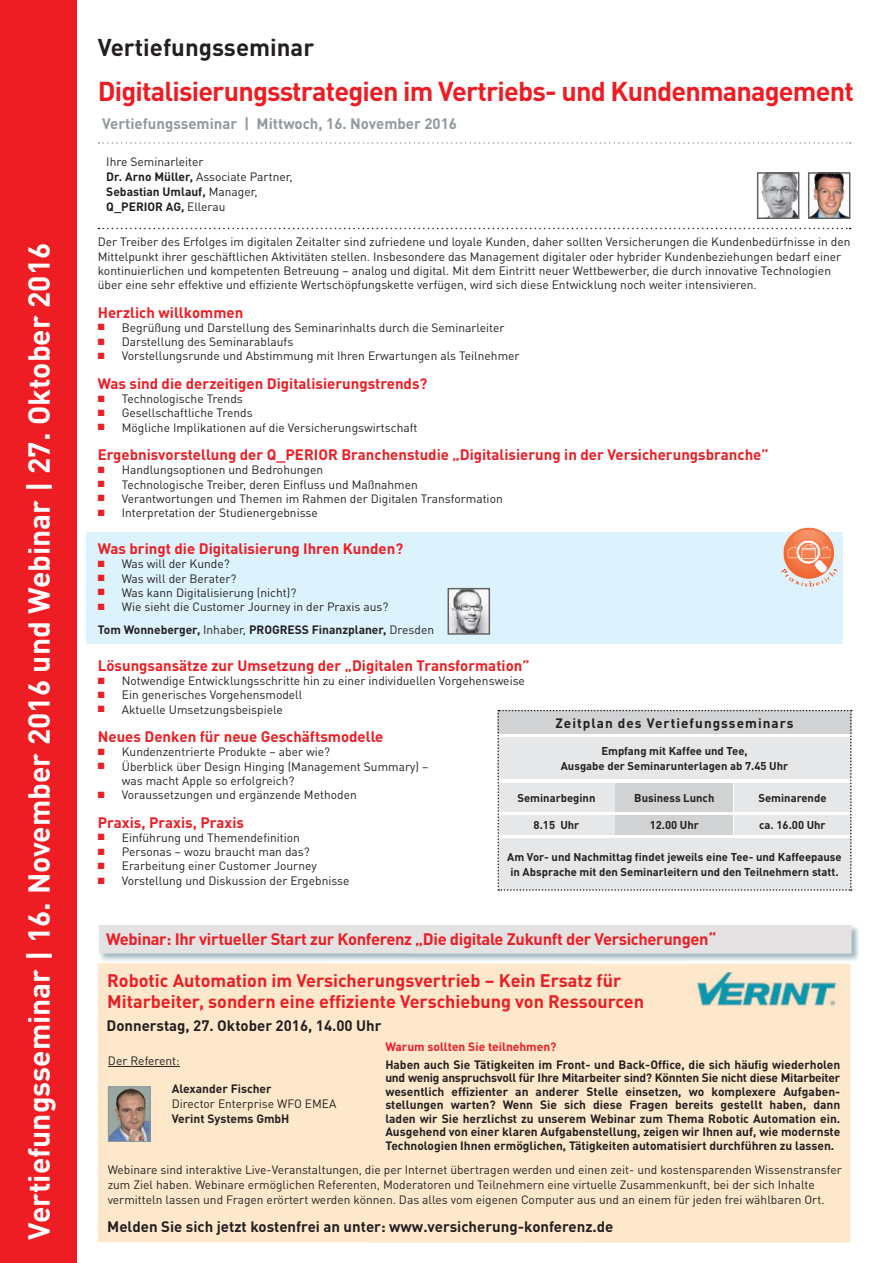
<style>
.page{position:relative;width:893px;height:1263px;background:#fff}
.page>*{position:absolute;margin:0;border:0;box-sizing:border-box;transform-origin:0 0}
.t1{font:700 30px "DINOT";color:#fff}
.t2{font:700 27px "DINOT";letter-spacing:-.03em;color:#ee1d23}
.t3{font:700 24px "DINOT";color:#231f20}
.Programm_Subheadline{font:700 18px/21px "DINOT";color:#ee1d23}
.Programm_Subheadline-2{font:700 16.5px "DINOT";letter-spacing:-.02em;color:#ee1d23}
.Programm_Subheadline-3{font:700 15px "DINOT";color:#ee1d23}
.Programm_Subheadline-4{font:700 15px "DINOT";color:#231f20}
.Programm_Subheadline-5{font:700 15px "DINOT";color:#90999c}
.AbsatzZeitplan2Titel{font:700 13.5px "DINOT";letter-spacing:.075em;color:#231f20}
.Programm_Subheadline-6{font:12px/15px "DINOT";color:#231f20}
.Programm_Subheadline-7{font:700 12px/13.5px "DINOT";color:#231f20;text-align:justify}
.t4{font:700 12px "DINOT";color:#ee1d23}
.AbsatzZeitplan2Inhal{font:700 11.25px/14.2px "DINOT";color:#231f20;text-align:center}
.s1{font-weight:700}
.s2{color:#ee1d23}
.s3{font-weight:400}
</style>
<div class="page">
<div style="left:99px;top:925px;width:761px;height:37px;background:#86a5ab;opacity:.75"></div>
<div style="left:99px;top:925px;width:752px;height:29px;background:#e4e2e3"></div>
<div style="left:86px;top:533px;width:757px;height:111px;background:#dcf2fc"></div>
<div style="left:0;top:0;width:77px;height:1263px;background:#ee1d23"></div>
<svg style="left:99px;top:142px;width:752px;height:2px"></svg>
<svg style="left:99px;top:228px;width:752px;height:1px"></svg>
<img style="left:761px;top:175px;width:35px;height:41px">
<div style="left:757px;top:172px;width:42px;height:47px;border:2px solid #636366"></div>
<img style="left:811px;top:175px;width:36px;height:41px">
<div style="left:808px;top:172px;width:42px;height:47px;border:2px solid #636366"></div>
<div style="left:98px;top:963px;width:752px;height:280px;background:#fee8cb"></div>
<img style="left:688px;top:973px;width:157px;height:40px">
<hr style="left:108px;top:1066px;width:72px;height:1px;background:#231f20">
<img style="left:110px;top:1088px;width:38px;height:52px">
<div style="left:108px;top:1086px;width:42px;height:56px;border:1px solid #90999c"></div>
<img style="left:451px;top:591px;width:36px;height:41px">
<div style="left:448px;top:588px;width:42px;height:47px;border:2px solid #636366"></div>
<img style="left:783px;top:527px;width:24px;height:50px">
<svg style="left:497px;top:710px;width:355px;height:181px;background:#e1e2e4"></svg>
<p class="t1" style="left:18px;top:1239px;width:998px;rotate:-90deg">Vertiefungsseminar | 16. November 2016 und Webinar | 27. Oktober 2016</p>
<p class="t3" style="left:98px;top:31px;width:218px">Vertiefungsseminar</p>
<p class="t2" style="left:98px;top:73px;width:758px">Digitalisierungsstrategien im Vertriebs- und Kundenmanagement</p>
<p class="Programm_Subheadline-5" style="left:102px;top:114px;width:356px">Vertiefungsseminar | Mittwoch, 16. November 2016</p>
<p class="Programm_Subheadline-6" style="left:106px;top:153px;width:188px">Ihre Seminarleiter<br><span class="s1">Dr. Arno Müller,</span> Associate Partner,<br><span class="s1">Sebastian Umlauf,</span> Manager,<br><span class="s1">Q_PERIOR AG,</span> Ellerau</p>
<p class="Programm_Subheadline-6" style="left:98px;top:234px;width:754px;line-height:14.2px">Der Treiber des Erfolges im digitalen Zeitalter sind zufriedene und loyale Kunden, daher sollten Versicherungen die Kundenbedürfnisse in den<br>Mittelpunkt ihrer geschäftlichen Aktivitäten stellen. Insbesondere das Management digitaler oder hybrider Kundenbeziehungen bedarf einer</p>
<p class="Programm_Subheadline-6" style="left:98px;top:262px;width:735px">kontinuierlichen und kompetenten Betreuung – analog und digital. Mit dem Eintritt neuer Wettbewerber, die durch innovative Technologien</p>
<p class="Programm_Subheadline-6" style="left:98px;top:277px;width:660px">über eine sehr effektive und effiziente Wertschöpfungskette verfügen, wird sich diese Entwicklung noch weiter intensivieren.</p>
<p class="Programm_Subheadline-3" style="left:98px;top:302px;width:147px">Herzlich willkommen</p>
<p class="Programm_Subheadline-6" style="left:98px;top:319px;width:408px"><span class="s2">■</span> Begrüßung und Darstellung des Seminarinhalts durch die Seminarleiter</p>
<p class="Programm_Subheadline-6" style="left:98px;top:334px;width:197px"><span class="s2">■</span> Darstellung des Seminarablaufs</p>
<p class="Programm_Subheadline-6" style="left:98px;top:348px;width:423px"><span class="s2">■</span> Vorstellungsrunde und Abstimmung mit Ihren Erwartungen als Teilnehmer</p>
<p class="Programm_Subheadline-3" style="left:98px;top:373px;width:331px">Was sind die derzeitigen Digitalisierungstrends?</p>
<p class="Programm_Subheadline-6" style="left:98px;top:391px;width:147px"><span class="s2">■</span> Technologische Trends</p>
<p class="Programm_Subheadline-6" style="left:98px;top:405px;width:156px"><span class="s2">■</span> Gesellschaftliche Trends</p>
<p class="Programm_Subheadline-6" style="left:98px;top:419px;width:321px"><span class="s2">■</span> Mögliche Implikationen auf die Versicherungswirtschaft</p>
<p class="Programm_Subheadline-3" style="left:98px;top:444px;width:672px">Ergebnisvorstellung der Q_PERIOR Branchenstudie „Digitalisierung in der Versicherungsbranche”</p>
<p class="Programm_Subheadline-6" style="left:98px;top:462px;width:227px"><span class="s2">■</span> Handlungsoptionen und Bedrohungen</p>
<p class="Programm_Subheadline-6" style="left:98px;top:476px;width:322px"><span class="s2">■</span> Technologische Treiber, deren Einfluss und Maßnahmen</p>
<p class="Programm_Subheadline-6" style="left:98px;top:490px;width:406px"><span class="s2">■</span> Verantwortungen und Themen im Rahmen der Digitalen Transformation</p>
<p class="Programm_Subheadline-6" style="left:98px;top:505px;width:221px"><span class="s2">■</span> Interpretation der Studienergebnisse</p>
<p class="Programm_Subheadline-3" style="left:98px;top:538px;width:307px">Was bringt die Digitalisierung Ihren Kunden?</p>
<p class="Programm_Subheadline-6" style="left:98px;top:556px;width:133px"><span class="s2">■</span> Was will der Kunde?</p>
<p class="Programm_Subheadline-6" style="left:98px;top:570px;width:140px"><span class="s2">■</span> Was will der Berater?</p>
<p class="Programm_Subheadline-6" style="left:98px;top:584px;width:200px"><span class="s2">■</span> Was kann Digitalisierung (nicht)?</p>
<p class="Programm_Subheadline-6" style="left:98px;top:599px;width:292px"><span class="s2">■</span> Wie sieht die Customer Journey in der Praxis aus?</p>
<p class="Programm_Subheadline-7" style="left:98px;top:622px;width:338px">Tom Wonneberger, <span class="s3">Inhaber,</span> PROGRESS Finanzplaner, <span class="s3">Dresden</span></p>
<p class="Programm_Subheadline-3" style="left:98px;top:655px;width:433px">Lösungsansätze zur Umsetzung der „Digitalen Transformation”</p>
<p class="Programm_Subheadline-6" style="left:98px;top:673px;width:429px"><span class="s2">■</span> Notwendige Entwicklungsschritte hin zu einer individuellen Vorgehensweise</p>
<p class="Programm_Subheadline-6" style="left:98px;top:687px;width:206px"><span class="s2">■</span> Ein generisches Vorgehensmodell</p>
<p class="Programm_Subheadline-6" style="left:98px;top:701px;width:186px"><span class="s2">■</span> Aktuelle Umsetzungsbeispiele</p>
<p class="Programm_Subheadline-3" style="left:98px;top:726px;width:287px">Neues Denken für neue Geschäftsmodelle</p>
<p class="Programm_Subheadline-6" style="left:98px;top:744px;width:234px"><span class="s2">■</span> Kundenzentrierte Produkte – aber wie?</p>
<p class="Programm_Subheadline-6" style="left:122px;top:759px;width:308px;line-height:14.2px;text-indent:-24px"><span class="s2">■</span> Überblick über Design Hinging (Management Summary) – was macht Apple so erfolgreich?</p>
<p class="Programm_Subheadline-6" style="left:98px;top:787px;width:261px"><span class="s2">■</span> Voraussetzungen und ergänzende Methoden</p>
<p class="Programm_Subheadline-3" style="left:98px;top:812px;width:148px">Praxis, Praxis, Praxis</p>
<p class="Programm_Subheadline-6" style="left:98px;top:829px;width:204px"><span class="s2">■</span> Einführung und Themendefinition</p>
<p class="Programm_Subheadline-6" style="left:98px;top:844px;width:214px"><span class="s2">■</span> Personas – wozu braucht man das?</p>
<p class="Programm_Subheadline-6" style="left:98px;top:858px;width:220px"><span class="s2">■</span> Erarbeitung einer Customer Journey</p>
<p class="Programm_Subheadline-6" style="left:98px;top:873px;width:253px"><span class="s2">■</span> Vorstellung und Diskussion der Ergebnisse</p>
<p class="AbsatzZeitplan2Titel" style="left:556px;top:714px;width:239px">Zeitplan des Vertiefungsseminars</p>
<p class="AbsatzZeitplan2Inhal" style="left:561px;top:744px;width:229px">Empfang mit Kaffee und Tee,<br>Ausgabe der Seminarunterlagen ab 7.45 Uhr</p>
<p class="AbsatzZeitplan2Inhal" style="left:517px;top:790px;width:80px">Seminarbeginn</p>
<p class="AbsatzZeitplan2Inhal" style="left:634px;top:790px;width:82px">Business Lunch</p>
<p class="AbsatzZeitplan2Inhal" style="left:534px;top:817px;width:47px">8.15 Uhr</p>
<p class="AbsatzZeitplan2Inhal" style="left:650px;top:817px;width:51px">12.00 Uhr</p>
<p class="AbsatzZeitplan2Inhal" style="left:758px;top:790px;width:70px">Seminarende</p>
<p class="AbsatzZeitplan2Inhal" style="left:759px;top:817px;width:68px">ca. 16.00 Uhr</p>
<p class="AbsatzZeitplan2Inhal" style="left:507px;top:850px;width:336px;text-align:left">Am Vor- und Nachmittag findet jeweils eine Tee- und Kaffeepause in Absprache mit den Seminarleitern und den Teilnehmern statt.</p>
<p class="Programm_Subheadline-2" style="left:106px;top:927px;width:612px">Webinar: Ihr virtueller Start zur Konferenz „Die digitale Zukunft der Versicherungen“</p>
<p class="Programm_Subheadline" style="left:107px;top:969px;width:538px">Robotic Automation im Versicherungsvertrieb – Kein Ersatz für<br>Mitarbeiter, sondern eine effiziente Verschiebung von Ressourcen</p>
<p class="Programm_Subheadline-4" style="left:107px;top:1015px;width:277px">Donnerstag, 27. Oktober 2016, 14.00 Uhr</p>
<p class="t4" style="left:385px;top:1038px;width:173px">Warum sollten Sie teilnehmen?</p>
<p class="Programm_Subheadline-7" style="left:385px;top:1057px;width:456px">Haben auch Sie Tätigkeiten im Front- und Back-Office, die sich häufig wiederholen und wenig anspruchsvoll für Ihre Mitarbeiter sind? Könnten Sie nicht diese Mitarbeiter wesentlich effizienter an anderer Stelle einsetzen, wo komplexere Aufgaben&shy;stellungen warten? Wenn Sie sich diese Fragen bereits gestellt haben, dann laden wir Sie herzlichst zu unserem Webinar zum Thema Robotic Automation ein.<br>Ausgehend von einer klaren Aufgabenstellung, zeigen wir Ihnen auf, wie modernste Technologien Ihnen ermöglichen, Tätigkeiten automatisiert durchführen zu lassen.</p>
<p class="Programm_Subheadline-6" style="left:108px;top:1052px;width:73px">Der Referent:</p>
<p class="Programm_Subheadline-7" style="left:172px;top:1081px;width:101px">Alexander Fischer</p>
<p class="Programm_Subheadline-6" style="left:172px;top:1095px;width:166px">Director Enterprise WFO EMEA</p>
<p class="Programm_Subheadline-7" style="left:172px;top:1111px;width:119px">Verint Systems GmbH</p>
<p class="Programm_Subheadline-6" style="left:108px;top:1162px;width:735px">Webinare sind interaktive Live-Veranstaltungen, die per Internet übertragen werden und einen zeit- und kostensparenden Wissenstransfer zum Ziel haben. Webinare ermöglichen Referenten, Moderatoren und Teilnehmern eine virtuelle Zusammenkunft, bei der sich Inhalte vermitteln lassen und Fragen erörtert werden können. Das alles vom eigenen Computer aus und an einem für jeden frei wählbaren Ort.</p>
<p class="Programm_Subheadline-4" style="left:107px;top:1216px;width:508px">Melden Sie sich jetzt kostenfrei an unter: www.versicherung-konferenz.de</p>
</div>
